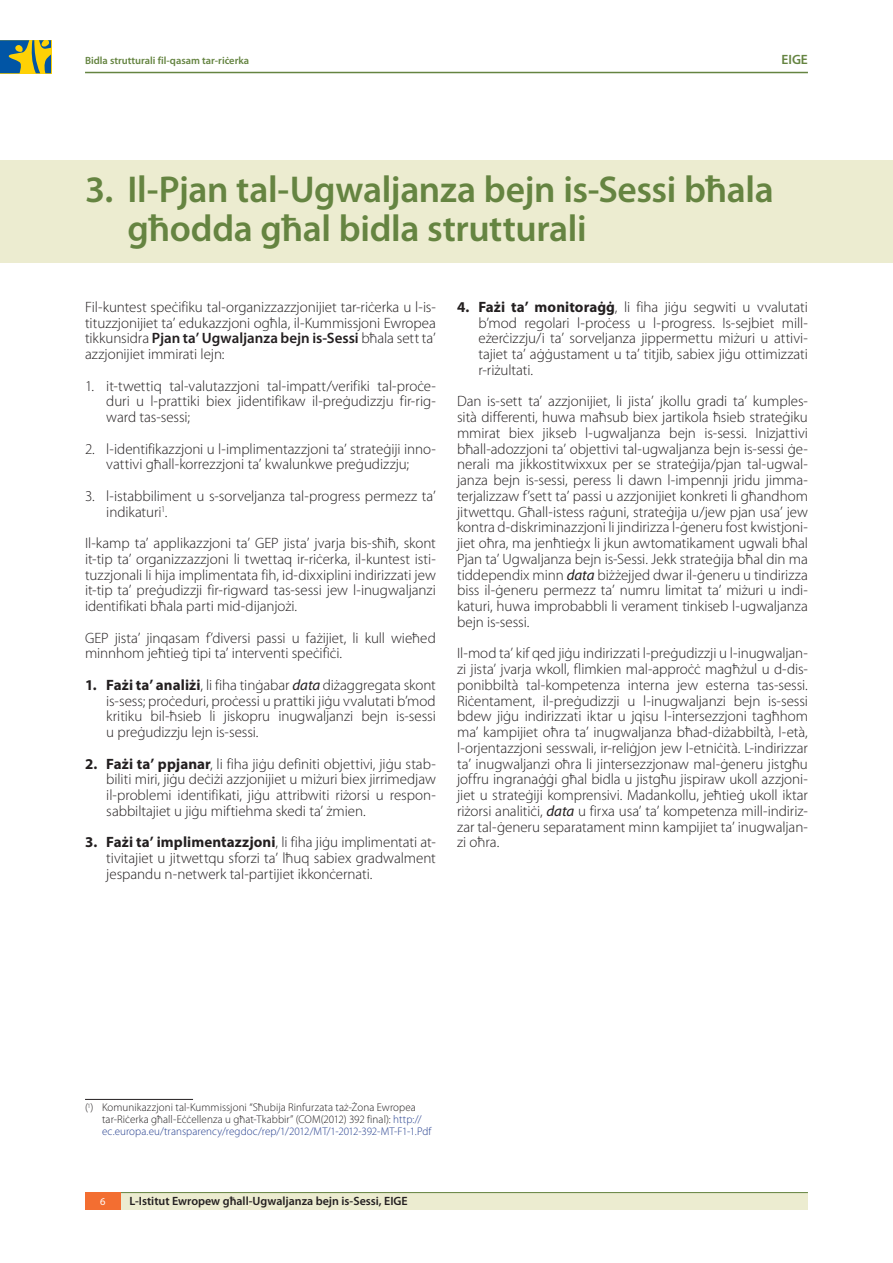
<style>
.page{position:relative;width:893px;height:1263px;background:#fff}
.page>*{position:absolute;margin:0;border:0;box-sizing:border-box;transform-origin:0 0}
.Title_1_Left{font:600 37.5px/39px "Myriad Pro";letter-spacing:-.01em;color:#658441}
.Body_text{font:300 15px/15.8px "Myriad Pro";letter-spacing:-.005em;color:#231f20;text-align:justify}
.text_bullet_1{font:300 15px/15.8px "Myriad Pro";letter-spacing:-.005em;color:#231f20;text-align:justify}
.t1{font:600 13.5px "Myriad Pro";color:#658441}
.t2{font:600 12px "Myriad Pro";color:#231f20}
.Footnote{font:300 11.25px/12px "Myriad Pro";letter-spacing:.005em;color:#231f20}
.t3{font:600 10.5px "Myriad Pro";color:#658441}
.t4{font:10.5px "Myriad Pro";color:#fff}
.s1{font-weight:600}
.s2{font-weight:700}
.s3{font-weight:400;font-style:italic}
.s4{color:#253f8e}
</style>
<div class="page">
<hr style="left:85px;top:72px;width:723px;height:1px;background:#658441">
<svg style="left:0;top:40px;width:51px;height:33px;background:#778e5a"></svg>
<div style="left:113px;top:1192px;width:695px;height:18px;background:#ececd0"></div>
<hr style="left:120px;top:1192px;width:688px;height:1px;background:#658441">
<div style="left:85px;top:1192px;width:36px;height:18px;background:#f36e31"></div>
<div style="left:0;top:161px;width:893px;height:102px;background:#ececd0"></div>
<hr style="left:85px;top:1099px;width:108px;height:1px;background:#231f20">
<p class="t3" style="left:85px;top:54px;width:166px">Bidla strutturali fil-qasam tar-riċerka</p>
<p class="t1" style="left:781px;top:52px;width:28px">EIGE</p>
<p class="Title_1_Left" style="left:128px;top:170px;width:648px;text-indent:-43px">3. Il-Pjan tal-Ugwaljanza bejn is-Sessi bħala għodda għal bidla strutturali</p>
<p class="Body_text" style="left:85px;top:299px;width:352px">Fil-kuntest speċifiku tal-organizzazzjonijiet tar-riċerka u l-is&shy;tituzzjonijiet ta’ edukazzjoni ogħla, il-Kummissjoni Ewropea tikkunsidra <span class="s1">Pjan ta’ Ugwaljanza bejn is-Sessi</span> bħala sett ta’ azzjonijiet immirati lejn:</p>
<p class="text_bullet_1" style="left:106px;top:378px;width:331px;text-indent:-21px">1. it-twettiq tal-valutazzjoni tal-impatt/verifiki tal-proċe&shy;duri u l-prattiki biex jidentifikaw il-preġudizzju fir-rig&shy;ward tas-sessi;</p>
<p class="text_bullet_1" style="left:85px;top:441px;width:352px;text-align:center">2. l-identifikazzjoni u l-implimentazzjoni ta’ strateġiji inno&shy;vattivi għall-korrezzjoni ta’ kwalunkwe preġudizzju;</p>
<p class="text_bullet_1" style="left:106px;top:488px;width:331px;text-indent:-21px">3. l-istabbiliment u s-sorveljanza tal-progress permezz ta’ indikaturi<sup>1</sup>.</p>
<p class="Body_text" style="left:85px;top:535px;width:352px">Il-kamp ta’ applikazzjoni ta’ GEP jista’ jvarja bis-sħiħ, skont it-tip ta’ organizzazzjoni li twettaq ir-riċerka, il-kuntest isti&shy;tuzzjonali li hija implimentata fih, id-dixxiplini indirizzati jew it-tip ta’ preġudizzji fir-rigward tas-sessi jew l-inugwaljanzi identifikati bħala parti mid-dijanjożi.</p>
<p class="Body_text" style="left:85px;top:630px;width:352px">GEP jista’ jinqasam f’diversi passi u fażijiet, li kull wieħed minnhom jeħtieġ tipi ta’ interventi speċifiċi.</p>
<p class="text_bullet_1" style="left:106px;top:677px;width:331px;text-indent:-21px"><span class="s2">1. Fażi ta’ analiżi</span>, li fiha tinġabar <span class="s3">data</span> diżaggregata skont is-sess; proċeduri, proċessi u prattiki jiġu vvalutati b’mod kritiku bil-ħsieb li jiskopru inugwaljanzi bejn is-sessi u preġudizzju lejn is-sessi.</p>
<p class="text_bullet_1" style="left:106px;top:756px;width:331px;text-indent:-21px"><span class="s2">2. Fażi ta’ ppjanar</span>, li fiha jiġu definiti objettivi, jiġu stab&shy;biliti miri, jiġu deċiżi azzjonijiet u miżuri biex jirrimedjaw il-problemi identifikati, jiġu attribwiti riżorsi u respon&shy;sabbiltajiet u jiġu miftiehma skedi ta’ żmien.</p>
<p class="text_bullet_1" style="left:106px;top:835px;width:331px;text-indent:-21px"><span class="s2">3. Fażi ta’ implimentazzjoni</span>, li fiha jiġu implimentati at&shy;tivitajiet u jitwettqu sforzi ta’ lħuq sabiex gradwalment jespandu n-netwerk tal-partijiet ikkonċernati.</p>
<p class="text_bullet_1" style="left:478px;top:299px;width:331px;text-indent:-21px"><span class="s2">4. Fażi ta’ monitoraġġ</span>, li fiha jiġu segwiti u vvalutati b’mod regolari l-proċess u l-progress. Is-sejbiet mill&shy;eżerċizzju/i ta’ sorveljanza jippermettu miżuri u attivi&shy;tajiet ta’ aġġustament u ta’ titjib, sabiex jiġu ottimizzati r-riżultati.</p>
<p class="Body_text" style="left:457px;top:394px;width:352px">Dan is-sett ta’ azzjonijiet, li jista’ jkollu gradi ta’ kumples&shy;sità differenti, huwa maħsub biex jartikola ħsieb strateġiku mmirat biex jikseb l-ugwaljanza bejn is-sessi. Inizjattivi bħall-adozzjoni ta’ objettivi tal-ugwaljanza bejn is-sessi ġe&shy;nerali ma jikkostitwixxux per se strateġija/pjan tal-ugwal&shy;janza bejn is-sessi, peress li dawn l-impennji jridu jimma&shy;terjalizzaw f’sett ta’ passi u azzjonijiet konkreti li għandhom jitwettqu. Għall-istess raġuni, strateġija u/jew pjan usa’ jew kontra d-diskriminazzjoni li jindirizza l-ġeneru fost kwistjoni&shy;jiet oħra, ma jenħtieġx li jkun awtomatikament ugwali bħal Pjan ta’ Ugwaljanza bejn is-Sessi. Jekk strateġija bħal din ma tiddependix minn <span class="s3">data</span> biżżejjed dwar il-ġeneru u tindirizza biss il-ġeneru permezz ta’ numru limitat ta’ miżuri u indi&shy;katuri, huwa improbabbli li verament tinkiseb l-ugwaljanza bejn is-sessi.</p>
<p class="Body_text" style="left:457px;top:646px;width:352px">Il-mod ta’ kif qed jiġu indirizzati l-preġudizzji u l-inugwaljan&shy;zi jista’ jvarja wkoll, flimkien mal-approċċ magħżul u d-dis&shy;ponibbiltà tal-kompetenza interna jew esterna tas-sessi.<br>Riċentament, il-preġudizzji u l-inugwaljanzi bejn is-sessi bdew jiġu indirizzati iktar u jqisu l-intersezzjoni tagħhom ma’ kampijiet oħra ta’ inugwaljanza bħad-diżabbiltà, l-età, l-orjentazzjoni sesswali, ir-reliġjon jew l-etniċità. L-indirizzar ta’ inugwaljanzi oħra li jintersezzjonaw mal-ġeneru jistgħu joffru ingranaġġi għal bidla u jistgħu jispiraw ukoll azzjoni&shy;jiet u strateġiji komprensivi. Madankollu, jeħtieġ ukoll iktar riżorsi analitiċi, <span class="s3">data</span> u firxa usa’ ta’ kompetenza mill-indiriz&shy;zar tal-ġeneru separatament minn kampijiet ta’ inugwaljan&shy;zi oħra.</p>
<p class="Footnote" style="left:102px;top:1102px;width:331px;text-indent:-17px">(<sup>1</sup>) Komunikazzjoni tal-Kummissjoni “Sħubija Rinfurzata taż-Żona Ewropea tar-Riċerka għall-Eċċellenza u għat-Tkabbir” (COM(2012) 392 final): <span class="s4">http:// ec.europa.eu/transparency/regdoc/rep/1/2012/MT/1-2012-392-MT-F1-1.Pdf</span></p>
<p class="t4" style="left:100px;top:1195px;width:7px">6</p>
<p class="t2" style="left:130px;top:1194px;width:280px">L-Istitut Ewropew għall-Ugwaljanza bejn is-Sessi, EIGE</p>
</div>
